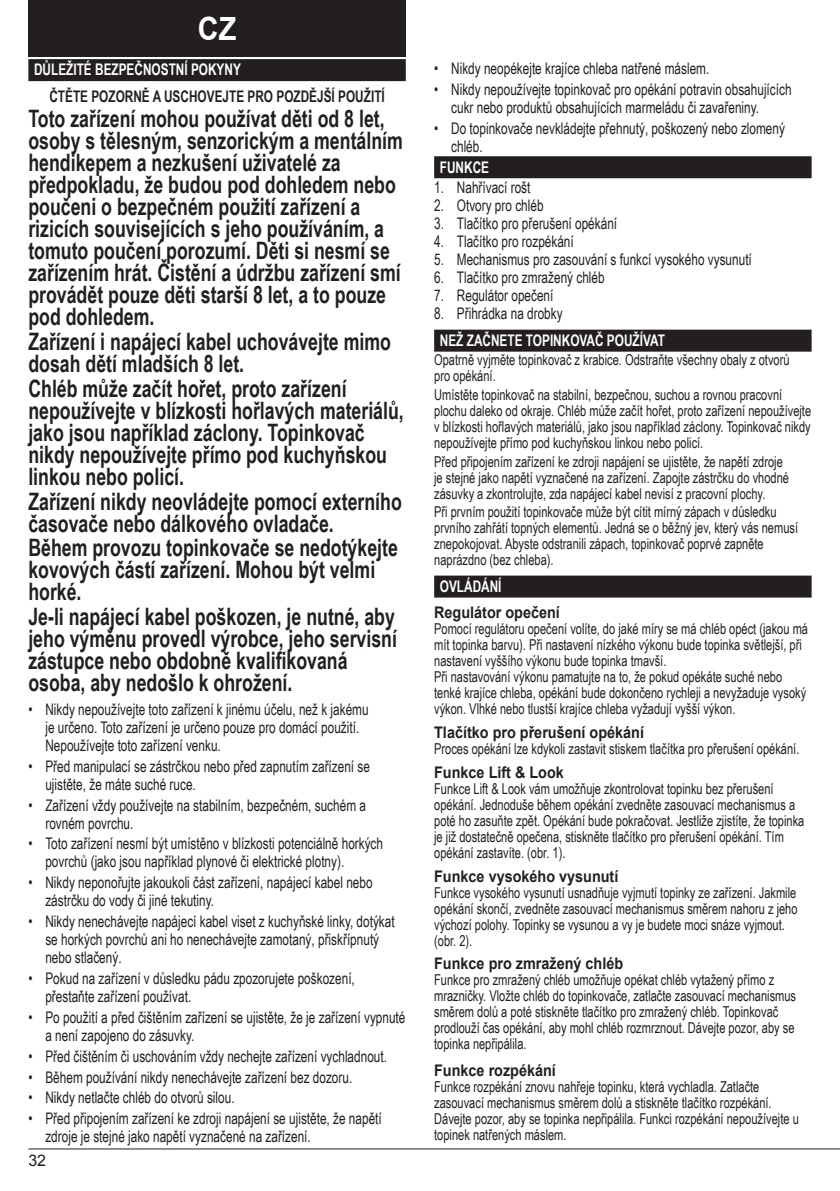
<style>
.page{position:relative;width:840px;height:1191px;background:#fff}
.page>*{position:absolute;margin:0;border:0;box-sizing:border-box;transform-origin:0 0}
.t1{font:700 32px "Arial";color:#fff;scale:.9 1}
.t2{font:700 24px/22px "Arial Narrow";color:#231f20;scale:.9 1}
.t3{font:16px/18px "Arial Narrow";color:#231f20;scale:.9 1}
.t4{font:700 16px "Arial";color:#231f20;scale:.9 1}
.t5{font:700 16px "Arial Narrow";color:#fff;scale:.9 1}
.t6{font:700 16px "Arial Narrow";color:#231f20;scale:.9 1}
.t7{font:16px "Arial";color:#231f20}
.t8{font:15px/16px "Arial Narrow";color:#231f20;scale:.9 1}
</style>
<div class="page">
<hr style="left:28px;top:1148px;width:811px;height:1px;background:#231f20">
<div style="left:434px;top:156px;width:377px;height:22px;background:#231f20"></div>
<div style="left:434px;top:330px;width:377px;height:22px;background:#231f20"></div>
<div style="left:434px;top:575px;width:377px;height:22px;background:#231f20"></div>
<div style="left:28px;top:59px;width:377px;height:22px;background:#231f20"></div>
<div style="left:28px;top:0;width:377px;height:57px;background:#231f20"></div>
<h1 class="t1" style="left:198px;top:7px;width:44px">CZ</h1>
<p class="t5" style="left:34px;top:58px;width:231px">DŮLEŽITÉ BEZPEČNOSTNÍ POKYNY</p>
<p class="t6" style="left:49px;top:84px;width:374px">ČTĚTE POZORNĚ A USCHOVEJTE PRO POZDĚJŠÍ POUŽITÍ</p>
<p class="t2" style="left:28px;top:106px;width:417px">Toto zařízení mohou používat děti od 8 let, osoby s tělesným, senzorickým a mentálním hendikepem a nezkušení uživatelé za předpokladu, že budou pod dohledem nebo poučeni o bezpečném použití zařízení a rizicích souvisejících s jeho používáním, a tomuto poučení porozumí. Děti si nesmí se zařízením hrát. Čistění a údržbu zařízení smí provádět pouze děti starší 8 let, a to pouze pod dohledem.</p>
<h2 class="t2" style="left:28px;top:329px;width:404px">Zařízení i napájecí kabel uchovávejte mimo dosah dětí mladších 8 let.</h2>
<h2 class="t2" style="left:28px;top:376px;width:418px">Chléb může začít hořet, proto zařízení nepoužívejte v blízkosti hořlavých materiálů, jako jsou například záclony. Topinkovač nikdy nepoužívejte přímo pod kuchyňskou linkou nebo policí.</h2>
<h2 class="t2" style="left:28px;top:489px;width:416px">Zařízení nikdy neovládejte pomocí externího časovače nebo dálkového ovladače.</h2>
<h2 class="t2" style="left:28px;top:536px;width:412px">Během provozu topinkovače se nedotýkejte kovových částí zařízení. Mohou být velmi horké.</h2>
<h2 class="t2" style="left:28px;top:604px;width:411px">Je-li napájecí kabel poškozen, je nutné, aby jeho výměnu provedl výrobce, jeho servisní zástupce nebo obdobně kvalifikovaná osoba, aby nedošlo k ohrožení.</h2>
<p class="t3" style="left:45px;top:699px;width:360px;text-indent:-17px">• Nikdy nepoužívejte toto zařízení k jinému účelu, než k jakému je určeno. Toto zařízení je určeno pouze pro domácí použití.<br>Nepoužívejte toto zařízení venku.</p>
<p class="t3" style="left:45px;top:756px;width:362px;text-indent:-17px">• Před manipulací se zástrčkou nebo před zapnutím zařízení se ujistěte, že máte suché ruce.</p>
<p class="t3" style="left:45px;top:795px;width:357px;text-indent:-17px">• Zařízení vždy používejte na stabilním, bezpečném, suchém a rovném povrchu.</p>
<p class="t3" style="left:45px;top:834px;width:376px;text-indent:-17px">• Toto zařízení nesmí být umístěno v blízkosti potenciálně horkých povrchů (jako jsou například plynové či elektrické plotny).</p>
<p class="t3" style="left:45px;top:873px;width:365px;text-indent:-17px">• Nikdy neponořujte jakoukoli část zařízení, napájecí kabel nebo zástrčku do vody či jiné tekutiny.</p>
<p class="t3" style="left:45px;top:912px;width:389px;text-indent:-17px">• Nikdy nenechávejte napájecí kabel viset z kuchyňské linky, dotýkat se horkých povrchů ani ho nenechávejte zamotaný, přiskřípnutý nebo stlačený.</p>
<p class="t3" style="left:45px;top:968px;width:345px;text-indent:-17px">• Pokud na zařízení v důsledku pádu zpozorujete poškození, přestaňte zařízení používat.</p>
<p class="t3" style="left:45px;top:1007px;width:401px;text-indent:-17px">• Po použití a před čištěním zařízení se ujistěte, že je zařízení vypnuté a není zapojeno do zásuvky.</p>
<p class="t3" style="left:28px;top:1046px;width:400px">• Před čištěním či uschováním vždy nechejte zařízení vychladnout.</p>
<p class="t3" style="left:28px;top:1067px;width:361px">• Během používání nikdy nenechávejte zařízení bez dozoru.</p>
<p class="t3" style="left:28px;top:1088px;width:230px">• Nikdy netlačte chléb do otvorů silou.</p>
<p class="t3" style="left:45px;top:1109px;width:375px;text-indent:-17px">• Před připojením zařízení ke zdroji napájení se ujistěte, že napětí zdroje je stejné jako napětí vyznačené na zařízení.</p>
<p class="t7" style="left:28px;top:1150px;width:19px">32</p>
<p class="t3" style="left:434px;top:59px;width:307px">• Nikdy neopékejte krajíce chleba natřené máslem.</p>
<p class="t3" style="left:451px;top:80px;width:379px;text-indent:-17px">• Nikdy nepoužívejte topinkovač pro opékání potravin obsahujících cukr nebo produktů obsahujících marmeládu či zavařeniny.</p>
<p class="t3" style="left:451px;top:118px;width:372px;text-indent:-17px">• Do topinkovače nevkládejte přehnutý, poškozený nebo zlomený chléb.</p>
<p class="t5" style="left:439px;top:155px;width:56px">FUNKCE</p>
<p class="t3" style="left:434px;top:178px;width:108px">1. Nahřívací rošt</p>
<p class="t3" style="left:434px;top:196px;width:123px">2. Otvory pro chléb</p>
<p class="t3" style="left:434px;top:214px;width:205px">3. Tlačítko pro přerušení opékání</p>
<p class="t3" style="left:434px;top:232px;width:157px">4. Tlačítko pro rozpékání</p>
<p class="t3" style="left:434px;top:250px;width:354px">5. Mechanismus pro zasouvání s funkcí vysokého vysunutí</p>
<p class="t3" style="left:434px;top:268px;width:191px">6. Tlačítko pro zmražený chléb</p>
<p class="t3" style="left:434px;top:286px;width:134px">7. Regulátor opečení</p>
<p class="t3" style="left:434px;top:304px;width:144px">8. Přihrádka na drobky</p>
<p class="t5" style="left:439px;top:328px;width:251px">NEŽ ZAČNETE TOPINKOVAČ POUŽÍVAT</p>
<p class="t8" style="left:434px;top:351px;width:396px">Opatrně vyjměte topinkovač z krabice. Odstraňte všechny obaly z otvorů pro opékání.</p>
<p class="t8" style="left:434px;top:386px;width:420px">Umístěte topinkovač na stabilní, bezpečnou, suchou a rovnou pracovní plochu daleko od okraje. Chléb může začít hořet, proto zařízení nepoužívejte v blízkosti hořlavých materiálů, jako jsou například záclony. Topinkovač nikdy nepoužívejte přímo pod kuchyňskou linkou nebo policí.</p>
<p class="t8" style="left:434px;top:453px;width:395px">Před připojením zařízení ke zdroji napájení se ujistěte, že napětí zdroje je stejné jako napětí vyznačené na zařízení. Zapojte zástrčku do vhodné zásuvky a zkontrolujte, zda napájecí kabel nevisí z pracovní plochy.</p>
<p class="t8" style="left:434px;top:503px;width:405px">Při prvním použití topinkovače může být cítit mírný zápach v důsledku prvního zahřátí topných elementů. Jedná se o běžný jev, který vás nemusí znepokojovat. Abyste odstranili zápach, topinkovač poprvé zapněte naprázdno (bez chleba).</p>
<p class="t5" style="left:439px;top:574px;width:70px">OVLÁDÁNÍ</p>
<p class="t4" style="left:434px;top:602px;width:141px">Regulátor opečení</p>
<p class="t8" style="left:434px;top:620px;width:417px">Pomocí regulátoru opečení volíte, do jaké míry se má chléb opéct (jakou má mít topinka barvu). Při nastavení nízkého výkonu bude topinka světlejší, při nastavení vyššího výkonu bude topinka tmavší.<br>Při nastavování výkonu pamatujte na to, že pokud opékáte suché nebo tenké krajíce chleba, opékání bude dokončeno rychleji a nevyžaduje vysoký výkon. Vlhké nebo tlustší krajíce chleba vyžadují vyšší výkon.</p>
<p class="t4" style="left:434px;top:722px;width:234px">Tlačítko pro přerušení opékání</p>
<p class="t8" style="left:434px;top:740px;width:407px">Proces opékání lze kdykoli zastavit stiskem tlačítka pro přerušení opékání.</p>
<p class="t4" style="left:434px;top:761px;width:146px">Funkce Lift &amp; Look</p>
<p class="t8" style="left:434px;top:780px;width:412px">Funkce Lift &amp; Look vám umožňuje zkontrolovat topinku bez přerušení opékání. Jednoduše během opékání zvedněte zasouvací mechanismus a poté ho zasuňte zpět. Opékání bude pokračovat. Jestliže zjistíte, že topinka je již dostatečně opečena, stiskněte tlačítko pro přerušení opékání. Tím opékání zastavíte. (obr. 1).</p>
<p class="t4" style="left:434px;top:865px;width:206px">Funkce vysokého vysunutí</p>
<p class="t8" style="left:434px;top:883px;width:405px">Funkce vysokého vysunutí usnadňuje vyjmutí topinky ze zařízení. Jakmile opékání skončí, zvedněte zasouvací mechanismus směrem nahoru z jeho výchozí polohy. Topinky se vysunou a vy je budete moci snáze vyjmout. (obr. 2).</p>
<p class="t4" style="left:434px;top:953px;width:211px">Funkce pro zmražený chléb</p>
<p class="t8" style="left:434px;top:971px;width:403px">Funkce pro zmražený chléb umožňuje opékat chléb vytažený přímo z mrazničky. Vložte chléb do topinkovače, zatlačte zasouvací mechanismus směrem dolů a poté stiskněte tlačítko pro zmražený chléb. Topinkovač prodlouží čas opékání, aby mohl chléb rozmrznout. Dávejte pozor, aby se topinka nepřipálila.</p>
<p class="t4" style="left:434px;top:1059px;width:137px">Funkce rozpékání</p>
<p class="t8" style="left:434px;top:1078px;width:406px">Funkce rozpékání znovu nahřeje topinku, která vychladla. Zatlačte zasouvací mechanismus směrem dolů a stiskněte tlačítko rozpékání.<br>Dávejte pozor, aby se topinka nepřipálila. Funkci rozpékání nepoužívejte u topinek natřených máslem.</p>
</div>
